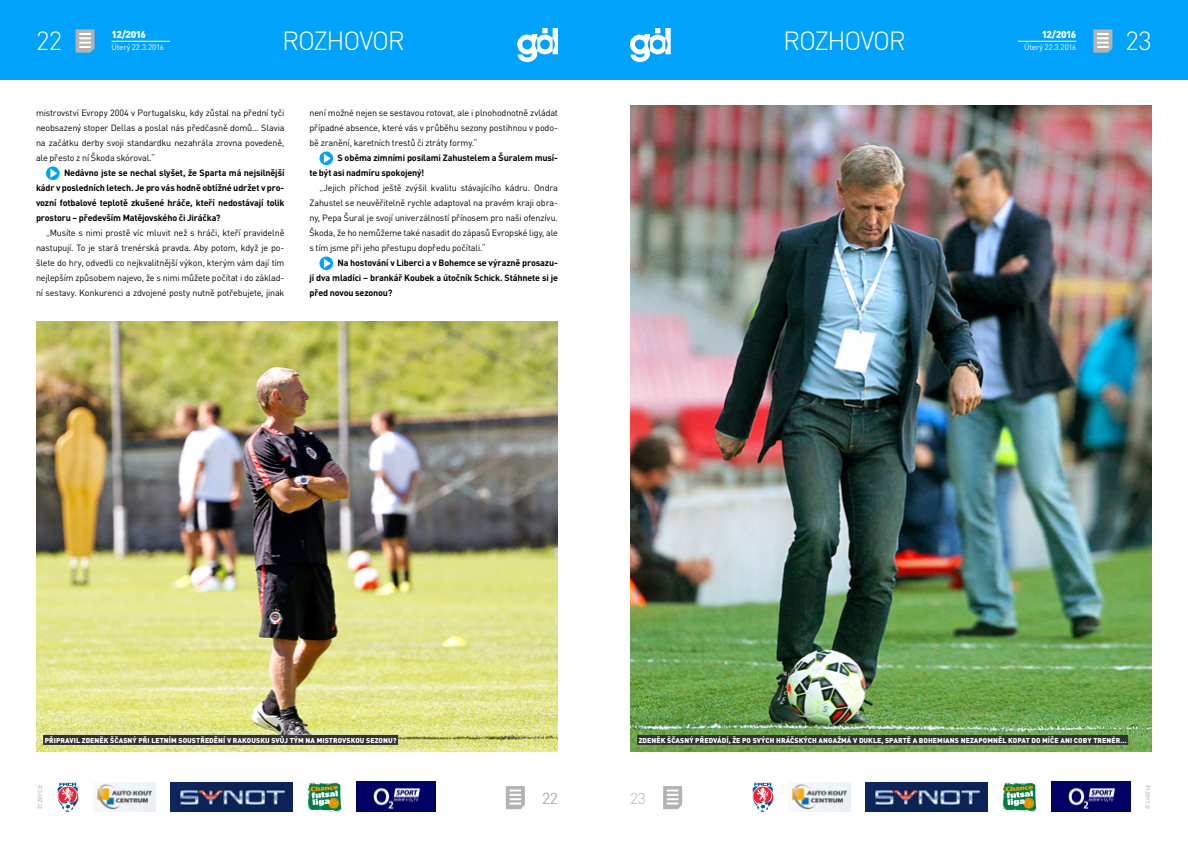
<style>
.page{position:relative;width:1188px;height:842px;background:#fff}
.page>*{position:absolute;margin:0;border:0;box-sizing:border-box;transform-origin:0 0}
.t1{font:300 26px "DIN Pro";letter-spacing:-.045em;color:#fff}
.t2{font:300 15.6px "DIN Pro";color:#b3b3b3}
.t3{font:900 10px "DIN Pro";letter-spacing:-.065em;color:#fff}
.t4{font:9px/15px "DIN Pro";letter-spacing:-.02em;color:#000;text-align:justify}
.t5{font:700 9px/15px "DIN Pro";letter-spacing:-.02em;color:#000;text-align:justify}
.t6{font:8px "DIN Pro";letter-spacing:-.02em;color:#fff}
.t7{font:8px "DIN Pro";letter-spacing:-.025em;color:#b3b3b3}
.t8{font:900 7px "DIN Pro";letter-spacing:.01em;color:#fff}
</style>
<div class="page">
<div style="left:594px;top:0;width:594px;height:80px;background:#00a2fb"></div>
<div style="left:0;top:0;width:594px;height:80px;background:#00a2fb"></div>
<svg style="left:630px;top:28px;width:41px;height:34px"></svg>
<svg style="left:1093px;top:29px;width:19px;height:24px"></svg>
<svg style="left:517px;top:28px;width:41px;height:34px"></svg>
<svg style="left:76px;top:29px;width:19px;height:24px"></svg>
<svg style="left:663px;top:786px;width:19px;height:23px"></svg>
<svg style="left:506px;top:786px;width:19px;height:23px"></svg>
<img style="left:57px;top:782px;width:21px;height:30px">
<img style="left:93px;top:782px;width:62px;height:30px">
<img style="left:753px;top:782px;width:21px;height:30px">
<img style="left:307px;top:782px;width:34px;height:30px">
<img style="left:1003px;top:782px;width:34px;height:30px">
<img style="left:170px;top:782px;width:122px;height:30px">
<img style="left:789px;top:782px;width:62px;height:30px">
<img style="left:866px;top:782px;width:122px;height:30px">
<img style="left:356px;top:782px;width:79px;height:30px">
<img style="left:1052px;top:782px;width:79px;height:30px">
<hr style="left:1018px;top:41px;width:58px;height:1px;background:#fff">
<hr style="left:112px;top:41px;width:58px;height:1px;background:#fff">
<img style="left:36px;top:321px;width:522px;height:431px">
<div style="left:43px;top:735px;width:355px;height:10px;background:#333"></div>
<div style="left:46px;top:167px;width:14px;height:13px;background:#00a2fb;border-radius:50%"></div>
<svg style="left:50px;top:169px;width:7px;height:9px"></svg>
<svg style="left:320px;top:152px;width:13px;height:13px"></svg>
<svg style="left:324px;top:154px;width:7px;height:9px"></svg>
<svg style="left:320px;top:257px;width:13px;height:13px"></svg>
<svg style="left:324px;top:259px;width:7px;height:9px"></svg>
<img style="left:630px;top:105px;width:522px;height:647px">
<div style="left:637px;top:735px;width:491px;height:10px;background:#333"></div>
<p class="t3" style="left:112px;top:28px;width:36px">12/2016</p>
<h1 class="t1" style="left:282px;top:23px;width:124px">ROZHOVOR</h1>
<h1 class="t1" style="left:783px;top:23px;width:124px">ROZHOVOR</h1>
<p class="t3" style="left:1042px;top:28px;width:36px">12/2016</p>
<h1 class="t1" style="left:36px;top:23px;width:28px">22</h1>
<h1 class="t1" style="left:1126px;top:23px;width:28px">23</h1>
<p class="t6" style="left:112px;top:42px;width:54px">Úterý 22.3.2016</p>
<p class="t6" style="left:1024px;top:42px;width:54px">Úterý 22.3.2016</p>
<p class="t4" style="left:36px;top:105px;width:250px">mistrovství Evropy 2004 v Portugalsku, kdy zůstal na přední tyči neobsazený stoper Dellas a poslal nás předčasně domů… Slavia na začátku derby svoji standardku nezahrála zrovna povedeně, ale přesto z ní Škoda skóroval.“</p>
<p class="t5" style="left:36px;top:165px;width:250px;text-indent:28px">Nedávno jste se nechal slyšet, že Sparta má nejsilnější kádr v posledních letech. Je pro vás hodně obtížné udržet v pro&shy;vozní fotbalové teplotě zkušené hráče, kteří nedostávají tolik prostoru – především Matějovského či Jiráčka?</p>
<p class="t4" style="left:36px;top:225px;width:250px;text-indent:10px">„Musíte s nimi prostě víc mluvit než s hráči, kteří pravidelně nastupují. To je stará trenérská pravda. Aby potom, když je po&shy;šlete do hry, odvedli co nejkvalitnější výkon, kterým vám dají tím nejlepším způsobem najevo, že s nimi můžete počítat i do základ&shy;ní sestavy. Konkurenci a zdvojené posty nutně potřebujete, jinak</p>
<p class="t4" style="left:310px;top:105px;width:250px">není možné nejen se sestavou rotovat, ale i plnohodnotně zvládat případné absence, které vás v průběhu sezony postihnou v podo&shy;bě zranění, karetních trestů či ztráty formy.“</p>
<p class="t5" style="left:310px;top:150px;width:250px;text-indent:28px">S oběma zimními posilami Zahustelem a Šuralem musí&shy;te být asi nadmíru spokojený!</p>
<p class="t4" style="left:310px;top:180px;width:250px;text-indent:10px">„Jejich příchod ještě zvýšil kvalitu stávajícího kádru. Ondra Zahustel se neuvěřitelně rychle adaptoval na pravém kraji obra&shy;ny, Pepa Šural je svojí univerzálností přínosem pro naši ofenzívu.<br>Škoda, že ho nemůžeme také nasadit do zápasů Evropské ligy, ale s tím jsme při jeho přestupu dopředu počítali.“</p>
<p class="t5" style="left:310px;top:255px;width:250px;text-indent:28px">Na hostování v Liberci a v Bohemce se výrazně prosazu&shy;jí dva mladíci – brankář Koubek a útočník Schick. Stáhnete si je před novou sezonou?</p>
<p class="t8" style="left:45px;top:735px;width:353px">PŘIPRAVIL ZDENĚK ŠČASNÝ PŘI LETNÍM SOUSTŘEDĚNÍ V RAKOUSKU SVŮJ TÝM NA MISTROVSKOU SEZONU?</p>
<p class="t8" style="left:639px;top:735px;width:489px">ZDENĚK ŠČASNÝ PŘEDVÁDÍ, ŽE PO SVÝCH HRÁČSKÝCH ANGAŽMÁ V DUKLE, SPARTĚ A BOHEMIANS NEZAPOMNĚL KOPAT DO MÍČE ANI COBY TRENÉR…</p>
<p class="t7" style="left:34px;top:809px;width:26px;rotate:-90deg">inzerce</p>
<p class="t7" style="left:1154px;top:785px;width:26px;rotate:90deg">inzerce</p>
<h2 class="t2" style="left:542px;top:787px;width:17px">22</h2>
<h2 class="t2" style="left:630px;top:787px;width:17px">23</h2>
</div>
